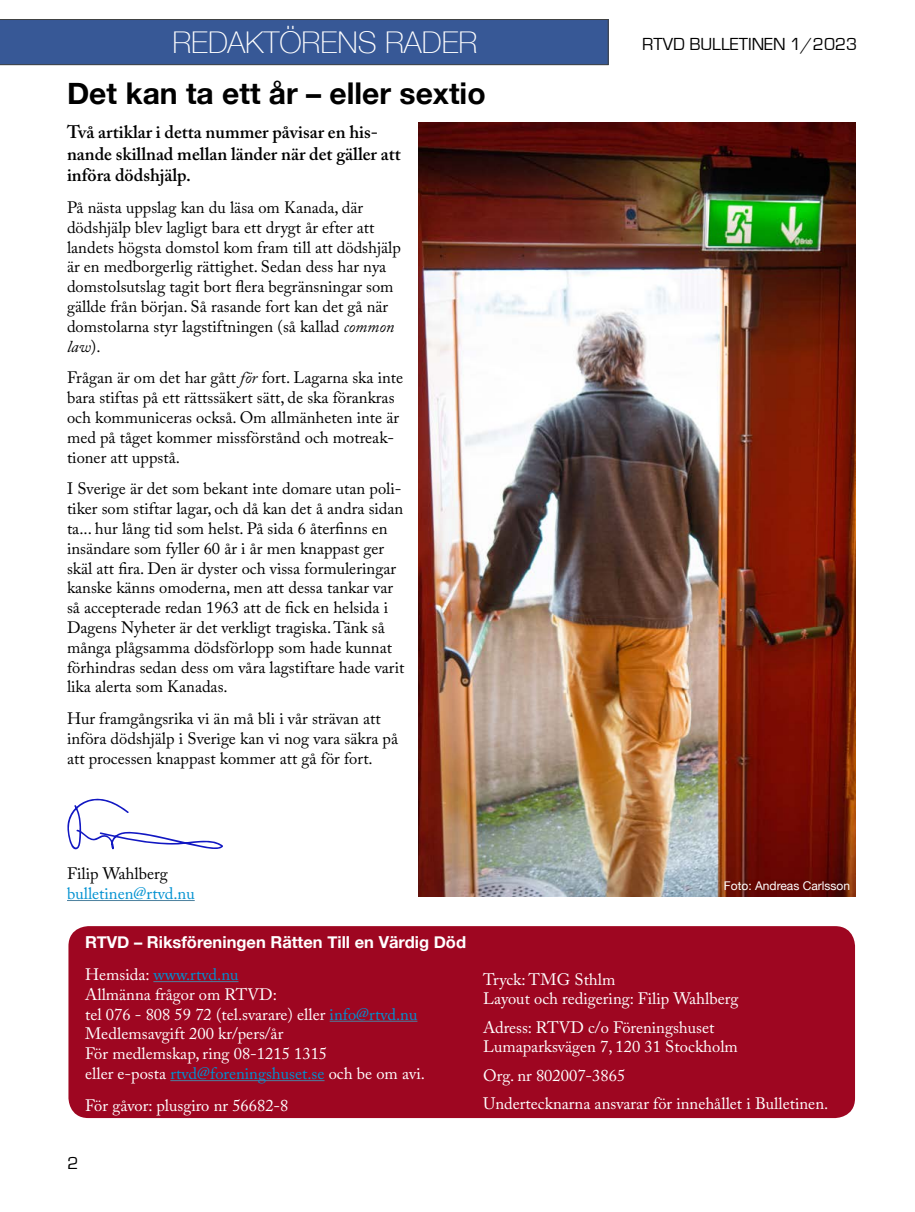
<style>
.page{position:relative;width:915px;height:1212px;background:#fff}
.page>*{position:absolute;margin:0;border:0;box-sizing:border-box;transform-origin:0 0}
.t1{font:700 30px "Helvetica Neue";color:#000}
.t2{font:100 30px "Helvetica Neue";color:#fff}
.t3{font:600 18px/21.6px "Adobe Caslon Pro";color:#000}
.t4{font:18px "Eurostile";color:#000}
.t5{font:16.5px/19.8px "Adobe Caslon Pro";color:#000}
.t6{font:16.5px/19.8px "Adobe Caslon Pro";color:#fff}
.t7{font:700 16.5px "Helvetica Neue";color:#fff}
.t8{font:16.5px "Adobe Caslon Pro";color:#0091d1}
.t9{font:12px "Helvetica Neue";color:#fff}
.s1{font-style:italic}
.s2{color:#0091d1}
</style>
<div class="page">
<hr style="left:67px;top:900px;width:128px;height:1px;background:#4e819f">
<div style="left:68px;top:926px;width:786px;height:192px;background:#9e0621;border-radius:20px"></div>
<hr style="left:153px;top:981px;width:85px;height:1px;background:#4e819f">
<hr style="left:329px;top:1021px;width:88px;height:1px;background:#4e819f">
<hr style="left:170px;top:1080px;width:154px;height:1px;background:#4e819f">
<svg style="left:67px;top:798px;width:156px;height:52px"></svg>
<div style="left:0;top:19px;width:608px;height:46px;background:#375896"></div>
<img style="left:418px;top:123px;width:437px;height:774px">
<h1 class="t2" style="left:172px;top:20px;width:306px">REDAKTÖRENS RADER</h1>
<h1 class="t1" style="left:67px;top:70px;width:420px">Det kan ta ett år – eller sextio</h1>
<p class="t3" style="left:67px;top:121px;width:335px">Två artiklar i detta nummer påvisar en his&shy;nande skillnad mellan länder när det gäller att införa dödshjälp.</p>
<p class="t5" style="left:67px;top:197px;width:335px">På nästa uppslag kan du läsa om Kanada, där dödshjälp blev lagligt bara ett drygt år efter att landets högsta domstol kom fram till att dödshjälp är en medborgerlig rättighet. Sedan dess har nya domstolsutslag tagit bort flera begränsningar som gällde från början. Så rasande fort kan det gå när domstolarna styr lagstiftningen (så kallad <span class="s1">common law</span>).</p>
<p class="t5" style="left:67px;top:368px;width:337px">Frågan är om det har gått <span class="s1">för</span> fort. Lagarna ska inte bara stiftas på ett rättssäkert sätt, de ska förankras och kommuniceras också. Om allmänheten inte är med på tåget kommer missförstånd och motreak&shy;tioner att uppstå.</p>
<p class="t5" style="left:67px;top:479px;width:339px">I Sverige är det som bekant inte domare utan poli&shy;tiker som stiftar lagar, och då kan det å andra sidan ta... hur lång tid som helst. På sida 6 återfinns en insändare som fyller 60 år i år men knappast ger skäl att fira. Den är dyster och vissa formuleringar kanske känns omoderna, men att dessa tankar var så accepterade redan 1963 att de fick en helsida i Dagens Nyheter är det verkligt tragiska. Tänk så många plågsamma dödsförlopp som hade kunnat förhindras sedan dess om våra lagstiftare hade varit lika alerta som Kanadas.</p>
<p class="t5" style="left:67px;top:709px;width:332px">Hur framgångsrika vi än må bli i vår strävan att införa dödshjälp i Sverige kan vi nog vara säkra på att processen knappast kommer att gå för fort.</p>
<p class="t4" style="left:642px;top:35px;width:216px">RTVD BULLETINEN 1/2023</p>
<p class="t5" style="left:67px;top:863px;width:102px">Filip Wahlberg</p>
<p class="t8" style="left:67px;top:883px;width:129px">bulletinen@rtvd.nu</p>
<p class="t7" style="left:85px;top:929px;width:382px">RTVD – Riksföreningen Rätten Till en Värdig Död</p>
<p class="t6" style="left:85px;top:964px;width:341px">Hemsida: <span class="s2">www.rtvd.nu<br></span>Allmänna frågor om RTVD:<br>tel 076 - 808 59 72 (tel.svarare) eller <span class="s2">info@rtvd.nu </span>Medlemsavgift 200 kr/pers/år<br>För medlemskap, ring 08-1215 1315<br>eller e-posta <span class="s2">rtvd@foreningshuset.se</span> och be om avi.</p>
<p class="t6" style="left:85px;top:1095px;width:205px">För gåvor: plusgiro nr 56682-8</p>
<p class="t4" style="left:67px;top:1153px;width:13px">2</p>
<p class="t9" style="left:723px;top:877px;width:128px">Foto: Andreas Carlsson</p>
<p class="t6" style="left:483px;top:969px;width:257px">Tryck: TMG Sthlm<br>Layout och redigering: Filip Wahlberg</p>
<p class="t6" style="left:483px;top:1017px;width:256px">Adress: RTVD c/o Föreningshuset<br>Lumaparksvägen 7, 120 31 Stockholm</p>
<p class="t6" style="left:483px;top:1061px;width:346px;line-height:28.3px">Org. nr 802007-3865<br>Undertecknarna ansvarar för innehållet i Bulletinen.</p>
</div>
